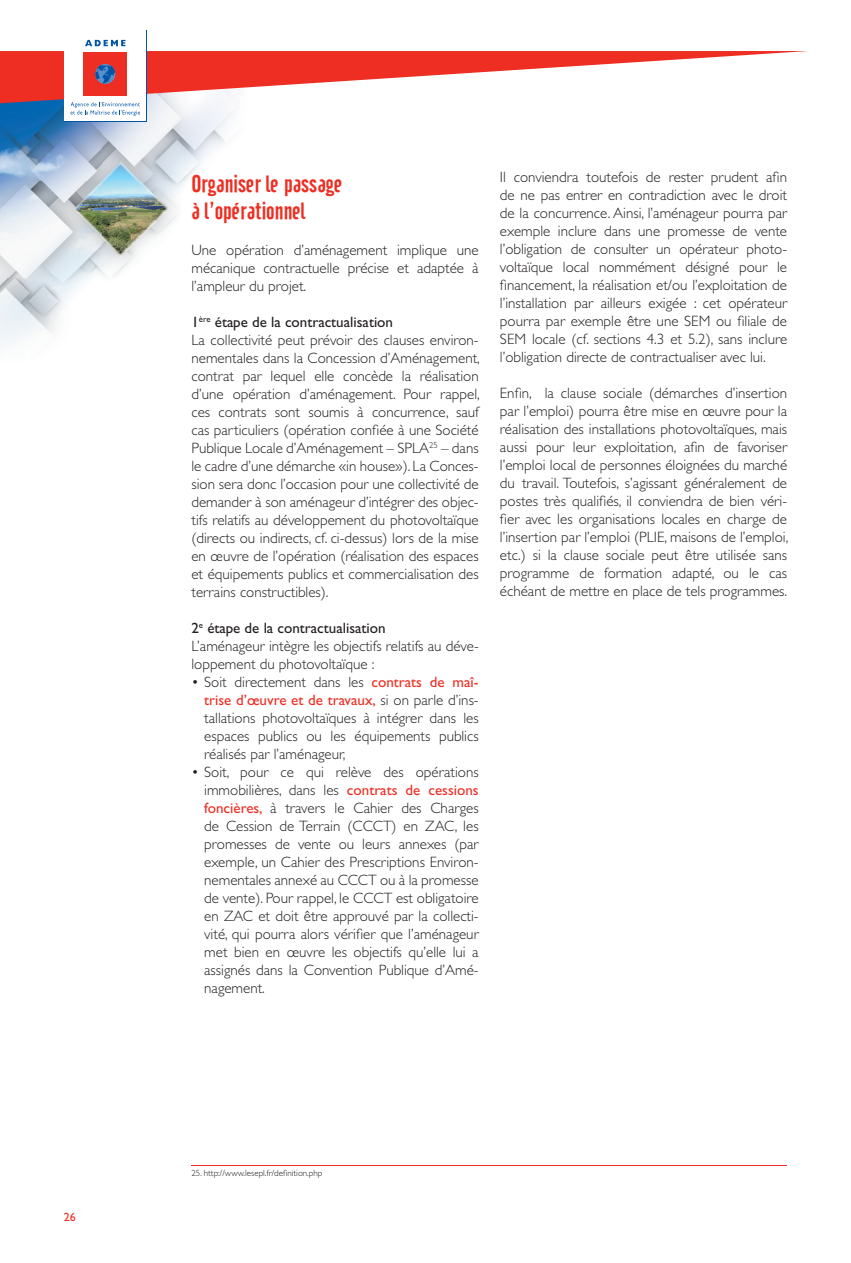
<style>
.page{position:relative;width:851px;height:1263px;background:#fff}
.page>*{position:absolute;margin:0;border:0;box-sizing:border-box;transform-origin:0 0}
.t1{font:24px/27px "Cafeta";color:#ee2e22}
.t2{font:300 15px/18px "Gill Sans";color:#231f20;text-align:justify}
.t3{font:12px "Gill Sans";color:#ee2e22}
.t4{font:300 9px "Gill Sans";color:#231f20}
.s1{font-weight:400}
.s2{font-weight:400;color:#ee2e22}
</style>
<div class="page">
<img style="left:0;top:116px;width:230px;height:229px">
<div style="left:64px;top:30px;width:82px;height:91px;background:#fff"></div>
<svg style="left:0;top:40px;width:808px;height:76px"></svg>
<hr style="left:191px;top:1165px;width:596px;height:1px;background:#ee2e22">
<p class="t3" style="left:64px;top:1210px;width:13px">26</p>
<h1 class="t1" style="left:191px;top:170px;width:158px">@+$*7&amp;("+#/"#9*((*$"#<br>4#/).92+*0&amp;.77"/</h1>
<p class="t2" style="left:191px;top:241px;width:289px">Une opération d’aménagement implique une mécanique contractuelle précise et adaptée à l’ampleur du projet.</p>
<p class="t2" style="left:191px;top:313px;width:290px;text-align:left"><span class="s1">1</span><sup>ère</sup> <span class="s1">étape de la contractualisation<br></span>La collectivité peut prévoir des clauses environ&shy;nementales dans la Concession d’Aménagement, contrat par lequel elle concède la réalisation d’une opération d’aménagement. Pour rappel, ces contrats sont soumis à concurrence, sauf cas particuliers (opération confiée à une Société Publique Locale d’Aménagement – SPLA<sup>25</sup> – dans le cadre d’une démarche «in house»). La Conces&shy;sion sera donc l’occasion pour une collectivité de demander à son aménageur d’intégrer des objec&shy;tifs relatifs au développement du photovoltaïque (directs ou indirects, cf. ci-dessus) lors de la mise en œuvre de l’opération (réalisation des espaces et équipements publics et commercialisation des terrains constructibles).</p>
<p class="t2" style="left:191px;top:619px;width:289px;text-align:left"><span class="s1">2</span><sup>e</sup> <span class="s1">étape de la contractualisation<br></span>L’aménageur intègre les objectifs relatifs au déve&shy;loppement du photovoltaïque :</p>
<p class="t2" style="left:204px;top:673px;width:276px;text-indent:-13px">• Soit directement dans les <span class="s2">contrats de maî&shy;trise d’œuvre et de travaux,</span> si on parle d’ins&shy;tallations photovoltaïques à intégrer dans les espaces publics ou les équipements publics réalisés par l’aménageur,</p>
<p class="t2" style="left:204px;top:763px;width:276px;text-indent:-13px">• Soit, pour ce qui relève des opérations immobilières, dans les <span class="s2">contrats de cessions foncières,</span> à travers le Cahier des Charges de Cession de Terrain (CCCT) en ZAC, les promesses de vente ou leurs annexes (par exemple, un Cahier des Prescriptions Environ&shy;nementales annexé au CCCT ou à la promesse de vente). Pour rappel, le CCCT est obligatoire en ZAC et doit être approuvé par la collecti&shy;vité, qui pourra alors vérifier que l’aménageur met bien en œuvre les objectifs qu’elle lui a assignés dans la Convention Publique d’Amé&shy;nagement.</p>
<p class="t2" style="left:500px;top:168px;width:289px">Il conviendra toutefois de rester prudent afin de ne pas entrer en contradiction avec le droit de la concurrence. Ainsi, l’aménageur pourra par exemple inclure dans une promesse de vente l’obligation de consulter un opérateur photo&shy;voltaïque local nommément désigné pour le financement, la réalisation et/ou l’exploitation de l’installation par ailleurs exigée : cet opérateur pourra par exemple être une SEM ou filiale de SEM locale (cf. sections 4.3 et 5.2), sans inclure l’obligation directe de contractualiser avec lui.</p>
<p class="t2" style="left:500px;top:384px;width:290px">Enfin, la clause sociale (démarches d’insertion par l’emploi) pourra être mise en œuvre pour la réalisation des installations photovoltaïques, mais aussi pour leur exploitation, afin de favoriser l’emploi local de personnes éloignées du marché du travail. Toutefois, s’agissant généralement de postes très qualifiés, il conviendra de bien véri&shy;fier avec les organisations locales en charge de l’insertion par l’emploi (PLIE, maisons de l’emploi, etc.) si la clause sociale peut être utilisée sans programme de formation adapté, ou le cas échéant de mettre en place de tels programmes.</p>
<p class="t4" style="left:191px;top:1168px;width:132px">25. http://www.lesepl.fr/definition.php</p>
</div>
